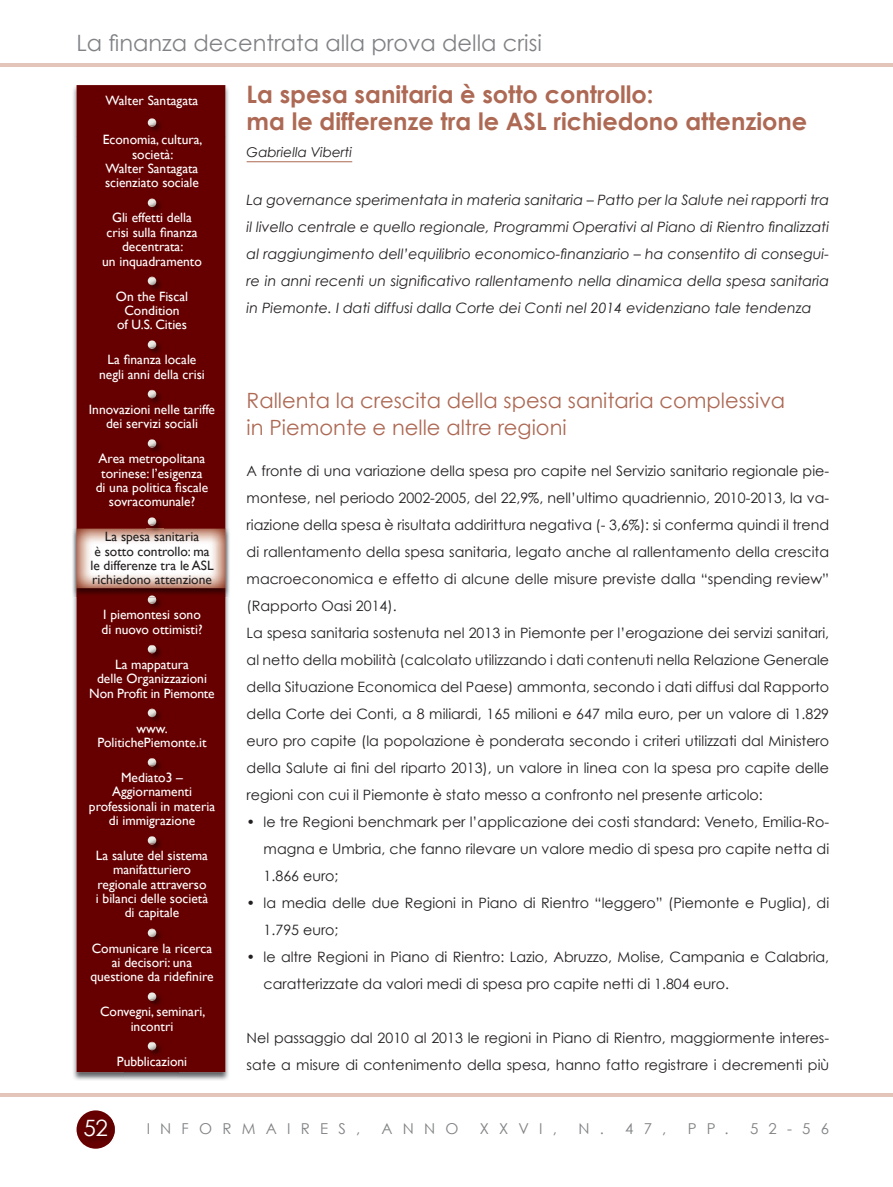
<style>
.page{position:relative;width:893px;height:1187px;background:#fff}
.page>*{position:absolute;margin:0;border:0;box-sizing:border-box;transform-origin:0 0}
.t1{font:700 24px/27px "Century Gothic";color:#ad6954}
.t2{font:22.5px "Century Gothic";color:#808285}
.t3{font:22.5px "Century Gothic";color:#fff}
.t4{font:21px/27px "Century Gothic";color:#ad6954}
.t5{font:15px "Century Gothic";letter-spacing:.68em;color:#808285}
.t6{font:14.25px/27px "Century Gothic";color:#231f20}
.t7{font:italic 14.25px/27px "Century Gothic";color:#231f20;text-align:justify}
.t8{font:13.5px/14.4px "Gill Sans";color:#fff;text-align:center}
.t9{font:13.5px/14.4px "Gill Sans";color:#231f20;text-align:center}
.t10{font:italic 13.5px "Century Gothic";color:#231f20}
</style>
<div class="page">
<hr style="left:0;top:1093px;width:893px;height:3px;background:#e3c6b9">
<hr style="left:0;top:64px;width:893px;height:3px;background:#e3c6b9">
<div style="left:77px;top:1110px;width:38px;height:38px;background:#600;border-radius:50%"></div>
<img style="left:88px;top:1117px;width:27px;height:26px">
<img style="left:73px;top:85px;width:156px;height:51px">
<img style="left:73px;top:136px;width:51px;height:944px">
<img style="left:178px;top:136px;width:51px;height:944px">
<img style="left:124px;top:1071px;width:54px;height:9px">
<div style="left:77px;top:85px;width:148px;height:986px;background:#600"></div>
<img style="left:72px;top:528px;width:158px;height:69px">
<img style="left:77px;top:588px;width:148px;height:9px">
<img style="left:77px;top:528px;width:148px;height:60px">
<hr style="left:247px;top:161px;width:105px;height:1px;background:#ad6954">
<img style="left:147px;top:121px;width:14px;height:10px">
<svg style="left:148px;top:118px;width:8px;height:9px"></svg>
<img style="left:147px;top:201px;width:14px;height:10px">
<svg style="left:148px;top:198px;width:8px;height:9px"></svg>
<img style="left:147px;top:276px;width:14px;height:14px">
<svg style="left:148px;top:277px;width:8px;height:8px"></svg>
<img style="left:147px;top:343px;width:14px;height:10px">
<svg style="left:148px;top:340px;width:8px;height:9px"></svg>
<img style="left:147px;top:389px;width:14px;height:14px">
<svg style="left:148px;top:390px;width:8px;height:8px"></svg>
<img style="left:147px;top:442px;width:14px;height:10px">
<svg style="left:148px;top:439px;width:8px;height:9px"></svg>
<img style="left:146px;top:529px;width:18px;height:4px">
<svg style="left:146px;top:517px;width:18px;height:12px"></svg>
<img style="left:146px;top:593px;width:18px;height:15px">
<svg style="left:148px;top:595px;width:8px;height:9px"></svg>
<img style="left:147px;top:647px;width:14px;height:11px">
<svg style="left:148px;top:645px;width:8px;height:8px"></svg>
<img style="left:147px;top:711px;width:14px;height:10px">
<svg style="left:148px;top:708px;width:8px;height:9px"></svg>
<img style="left:147px;top:761px;width:14px;height:10px">
<svg style="left:148px;top:758px;width:8px;height:8px"></svg>
<img style="left:147px;top:839px;width:14px;height:10px">
<svg style="left:148px;top:836px;width:8px;height:8px"></svg>
<img style="left:147px;top:931px;width:14px;height:10px">
<svg style="left:148px;top:928px;width:8px;height:9px"></svg>
<img style="left:147px;top:995px;width:14px;height:10px">
<svg style="left:148px;top:992px;width:8px;height:8px"></svg>
<img style="left:147px;top:1044px;width:14px;height:11px">
<svg style="left:148px;top:1041px;width:8px;height:9px"></svg>
<h2 class="t2" style="left:77px;top:29px;width:467px">La finanza decentrata alla prova della crisi</h2>
<h1 class="t1" style="left:247px;top:80px;width:562px">La spesa sanitaria è sotto controllo:<br>ma le differenze tra le ASL richiedono attenzione</h1>
<p class="t10" style="left:247px;top:144px;width:107px">Gabriella Viberti</p>
<p class="t7" style="left:247px;top:186px;width:584px">La governance sperimentata in materia sanitaria – Patto per la Salute nei rapporti tra il livello centrale e quello regionale, Programmi Operativi al Piano di Rientro finalizzati al raggiungimento dell’equilibrio economico-finanziario – ha consentito di consegui&shy;re in anni recenti un significativo rallentamento nella dinamica della spesa sanitaria in Piemonte. I dati diffusi dalla Corte dei Conti nel 2014 evidenziano tale tendenza</p>
<p class="t8" style="left:106px;top:94px;width:94px">Walter Santagata</p>
<p class="t8" style="left:103px;top:133px;width:101px">Economia, cultura, società:<br>Walter Santagata scienziato sociale</p>
<p class="t8" style="left:102px;top:211px;width:101px">Gli effetti della crisi sulla finanza decentrata:<br>un inquadramento</p>
<p class="t8" style="left:116px;top:289px;width:74px">On the Fiscal<br>Condition<br>of U.S. Cities</p>
<p class="t8" style="left:99px;top:353px;width:107px">La finanza locale negli anni della crisi</p>
<p class="t8" style="left:89px;top:402px;width:128px">Innovazioni nelle tariffe dei servizi sociali</p>
<p class="t8" style="left:96px;top:451px;width:114px">Area metropolitana torinese: l’esigenza di una politica fiscale sovracomunale?</p>
<p class="t9" style="left:90px;top:529px;width:125px">La spesa sanitaria<br>è sotto controllo: ma le differenze tra le ASL richiedono attenzione</p>
<p class="t8" style="left:101px;top:608px;width:103px;text-align:left">I piemontesi sono di nuovo ottimisti?</p>
<p class="t8" style="left:89px;top:657px;width:127px">La mappatura<br>delle Organizzazioni<br>Non Profit in Piemonte</p>
<p class="t8" style="left:97px;top:721px;width:111px">www.<br>PolitichePiemonte.it</p>
<p class="t8" style="left:89px;top:770px;width:128px">Mediato3 –<br>Aggiornamenti professionali in materia di immigrazione</p>
<p class="t8" style="left:96px;top:848px;width:114px">La salute del sistema manifatturiero regionale attraverso i bilanci delle società di capitale</p>
<p class="t8" style="left:90px;top:941px;width:125px">Comunicare la ricerca ai decisori: una questione da ridefinire</p>
<p class="t8" style="left:100px;top:1004px;width:107px">Convegni, seminari, incontri</p>
<p class="t8" style="left:117px;top:1054px;width:72px">Pubblicazioni</p>
<h3 class="t4" style="left:247px;top:386px;width:540px">Rallenta la crescita della spesa sanitaria complessiva in Piemonte e nelle altre regioni</h3>
<p class="t6" style="left:247px;top:456px;width:584px">A fronte di una variazione della spesa pro capite nel Servizio sanitario regionale pie&shy;montese, nel periodo 2002-2005, del 22,9%, nell’ultimo quadriennio, 2010-2013, la va&shy;riazione della spesa è risultata addirittura negativa (- 3,6%): si conferma quindi il trend di rallentamento della spesa sanitaria, legato anche al rallentamento della crescita macroeconomica e effetto di alcune delle misure previste dalla “spending review” (Rapporto Oasi 2014).<br>La spesa sanitaria sostenuta nel 2013 in Piemonte per l’erogazione dei servizi sanitari, al netto della mobilità (calcolato utilizzando i dati contenuti nella Relazione Generale della Situazione Economica del Paese) ammonta, secondo i dati diffusi dal Rapporto della Corte dei Conti, a 8 miliardi, 165 milioni e 647 mila euro, per un valore di 1.829 euro pro capite (la popolazione è ponderata secondo i criteri utilizzati dal Ministero della Salute ai fini del riparto 2013), un valore in linea con la spesa pro capite delle regioni con cui il Piemonte è stato messo a confronto nel presente articolo:</p>
<p class="t6" style="left:264px;top:807px;width:567px;text-align:justify;text-indent:-17px">• le tre Regioni benchmark per l’applicazione dei costi standard: Veneto, Emilia-Ro&shy;magna e Umbria, che fanno rilevare un valore medio di spesa pro capite netta di 1.866 euro;</p>
<p class="t6" style="left:264px;top:889px;width:567px;text-indent:-17px">• la media delle due Regioni in Piano di Rientro “leggero” (Piemonte e Puglia), di<br>1.795 euro;</p>
<p class="t6" style="left:264px;top:943px;width:567px;text-indent:-17px">• le altre Regioni in Piano di Rientro: Lazio, Abruzzo, Molise, Campania e Calabria, caratterizzate da valori medi di spesa pro capite netti di 1.804 euro.</p>
<p class="t6" style="left:247px;top:1024px;width:584px">Nel passaggio dal 2010 al 2013 le regioni in Piano di Rientro, maggiormente interes&shy;sate a misure di contenimento della spesa, hanno fatto registrare i decrementi più</p>
<h2 class="t3" style="left:84px;top:1113px;width:26px">52</h2>
<p class="t5" style="left:147px;top:1119px;width:215px">INFORMAIRES,</p>
<p class="t5" style="left:381px;top:1119px;width:79px">ANNO</p>
<p class="t5" style="left:480px;top:1119px;width:79px">XXVI,</p>
<p class="t5" style="left:578px;top:1119px;width:90px">N. 47,</p>
<p class="t5" style="left:688px;top:1119px;width:143px">PP. 52-56</p>
</div>
